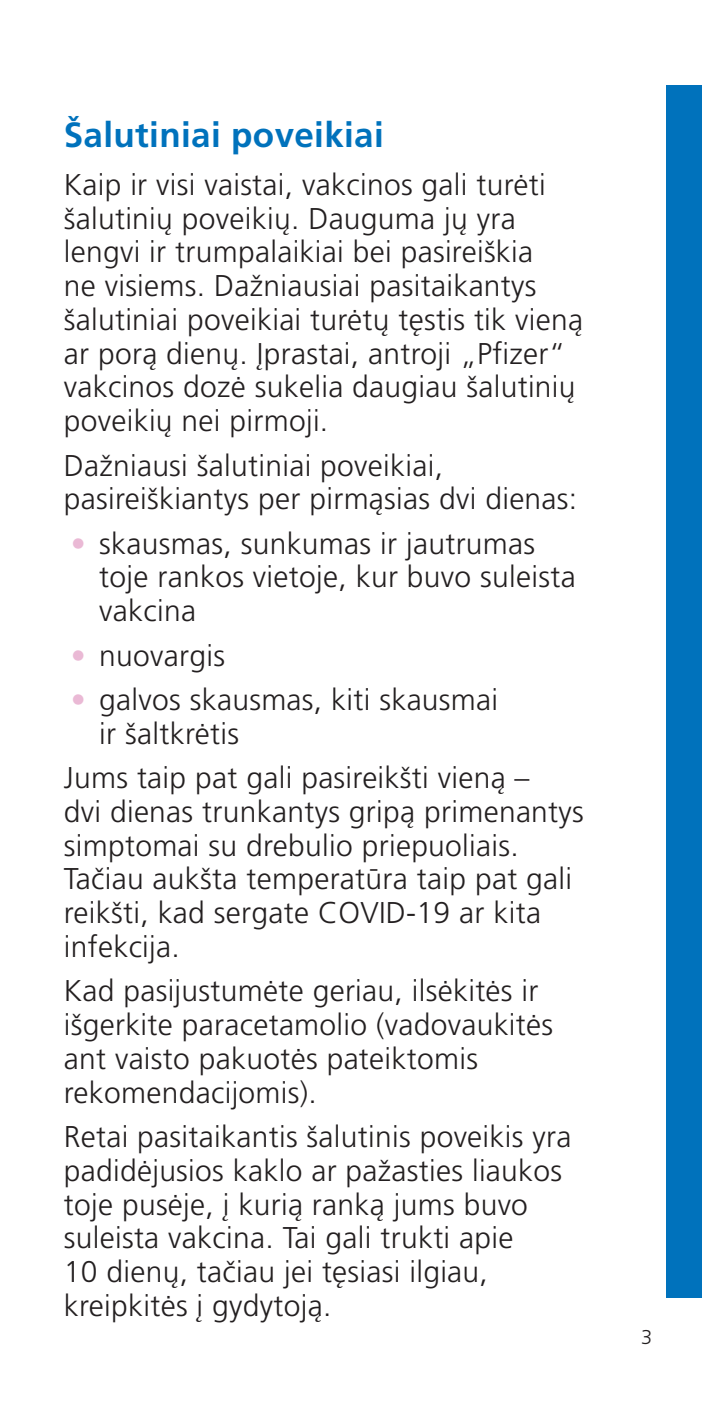
<style>
.page{position:relative;width:702px;height:1418px;background:#fff}
.page>*{position:absolute;margin:0;border:0;box-sizing:border-box;transform-origin:0 0}
.Header_NEW{font:700 35px "Frutiger LT Pro";letter-spacing:.01em;color:#0072bc}
.Body_Copy{font:300 30px/33.8px "Frutiger LT Pro";letter-spacing:.01em;color:#231f20}
.t1{font:300 20px "Frutiger LT Pro";color:#231f20}
.s1{color:#eab9d5}
</style>
<div class="page">
<div style="left:666px;top:85px;width:36px;height:1212px;background:#0072bc"></div>
<p class="Header_NEW" style="left:64px;top:114px;width:321px">Šalutiniai poveikiai</p>
<p class="Body_Copy" style="left:64px;top:168px;width:521px">Kaip ir visi vaistai, vakcinos gali turėti šalutinių poveikių. Dauguma jų yra lengvi ir trumpalaikiai bei pasireiškia<br>ne visiems. Dažniausiai pasitaikantys šalutiniai poveikiai turėtų tęstis tik vieną ar porą dienų. Įprastai, antroji „Pfizer“ vakcinos dozė sukelia daugiau šalutinių poveikių nei pirmoji.</p>
<p class="Body_Copy" style="left:64px;top:448px;width:515px">Dažniausi šalutiniai poveikiai, pasireiškiantys per pirmąsias dvi dienas:</p>
<p class="Body_Copy" style="left:99px;top:526px;width:478px;text-indent:-28px"><span class="s1">•</span> skausmas, sunkumas ir jautrumas toje rankos vietoje, kur buvo suleista vakcina</p>
<p class="Body_Copy" style="left:71px;top:638px;width:156px"><span class="s1">•</span> nuovargis</p>
<p class="Body_Copy" style="left:99px;top:683px;width:400px;text-indent:-28px"><span class="s1">•</span> galvos skausmas, kiti skausmai ir šaltkrėtis</p>
<p class="Body_Copy" style="left:64px;top:761px;width:521px">Jums taip pat gali pasireikšti vieną –<br>dvi dienas trunkantys gripą primenantys simptomai su drebulio priepuoliais.<br>Tačiau aukšta temperatūra taip pat gali reikšti, kad sergate COVID-19 ar kita infekcija.</p>
<p class="Body_Copy" style="left:64px;top:974px;width:491px">Kad pasijustumėte geriau, ilsėkitės ir išgerkite paracetamolio (vadovaukitės ant vaisto pakuotės pateiktomis rekomendacijomis).</p>
<p class="Body_Copy" style="left:64px;top:1119px;width:509px">Retai pasitaikantis šalutinis poveikis yra padidėjusios kaklo ar pažasties liaukos toje pusėje, į kurią ranką jums buvo suleista vakcina. Tai gali trukti apie<br>10 dienų, tačiau jei tęsiasi ilgiau, kreipkitės į gydytoją.</p>
<p class="t1" style="left:641px;top:1325px;width:13px">3</p>
</div>
